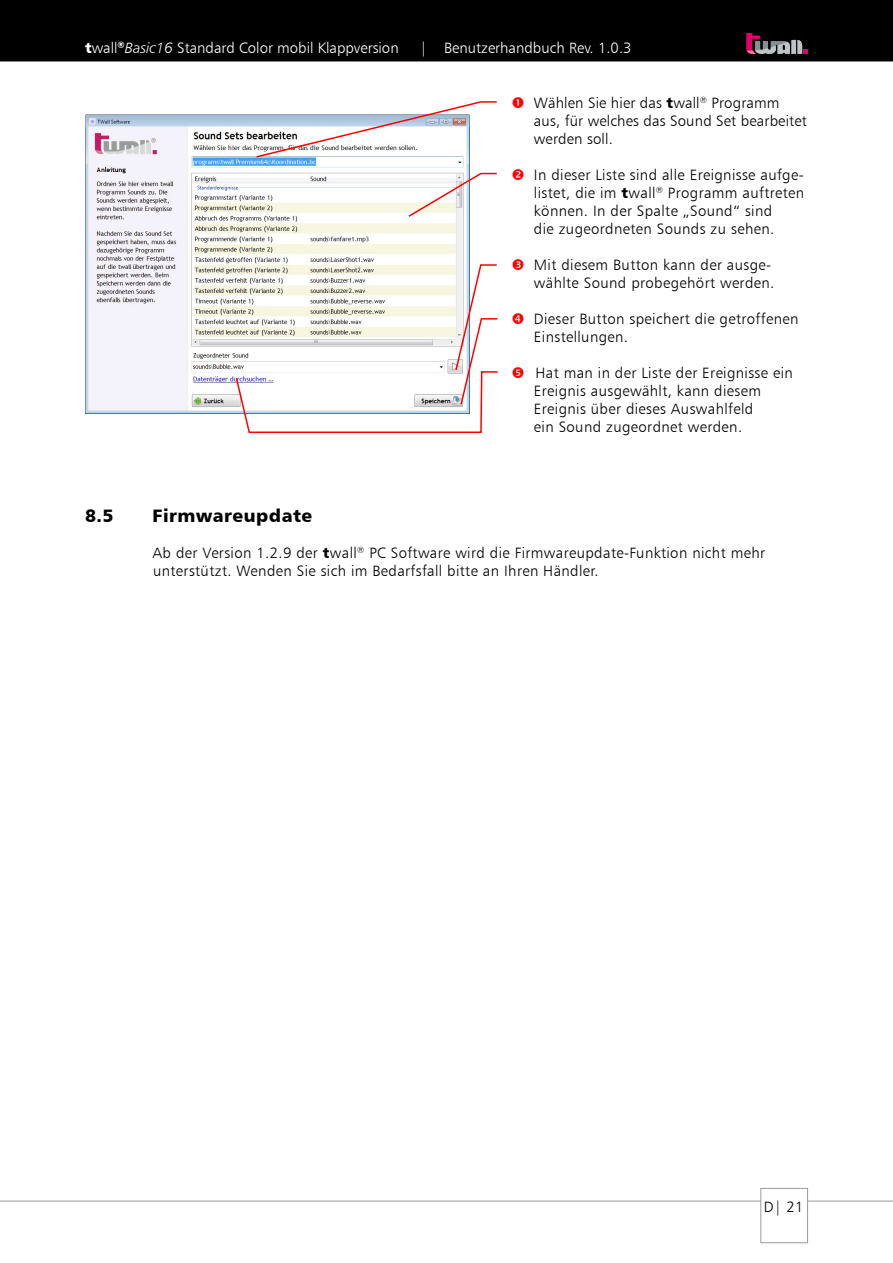
<style>
.page{position:relative;width:893px;height:1263px;background:#fff}
.page>*{position:absolute;margin:0;border:0;box-sizing:border-box;transform-origin:0 0}
.t1{font:18px "Humanist 777 BT Black B";letter-spacing:.025em;color:#000}
.t2{font:15px/18px "Humanist 777 BT Light B";letter-spacing:.025em;color:#000}
.t3{font:15px "Humanist 777 BT Light B";color:#fff}
.s1{font-family:"Humanist 777 BT Black B"}
.s2{font-family:"Humanist 777 BT Light Italic B"}
</style>
<div class="page">
<div style="left:0;top:0;width:893px;height:61px;background:#000"></div>
<hr style="left:0;top:1201px;width:893px;height:1px;background:#9a9a9a">
<div style="left:760px;top:1188px;width:48px;height:55px;background:#fff;border:1px solid #9a9a9a"></div>
<svg style="left:746px;top:33px;width:62px;height:21px"></svg>
<img style="left:85px;top:115px;width:385px;height:298px">
<svg style="left:255px;top:101px;width:242px;height:58px"></svg>
<svg style="left:407px;top:172px;width:90px;height:46px"></svg>
<svg style="left:235px;top:263px;width:263px;height:170px"></svg>
<p class="t3" style="left:85px;top:39px;width:315px"><span class="s1">t</span>wall<sup>®</sup><span class="s2">Basic16</span> Standard Color mobil Klappversion</p>
<p class="t3" style="left:420px;top:39px;width:213px">| Benutzerhandbuch Rev. 1.0.3</p>
<p class="t2" style="left:534px;top:94px;width:274px">Wählen Sie hier das <span class="s1">t</span>wall<sup>®</sup> Programm aus, für welches das Sound Set bearbeitet werden soll.</p>
<p class="t2" style="left:534px;top:166px;width:272px">In dieser Liste sind alle Ereignisse aufge&shy;listet, die im <span class="s1">t</span>wall<sup>®</sup> Programm auftreten können. In der Spalte „Sound“ sind<br>die zugeordneten Sounds zu sehen.</p>
<p class="t2" style="left:534px;top:256px;width:242px">Mit diesem Button kann der ausge&shy;wählte Sound probegehört werden.</p>
<p class="t2" style="left:534px;top:310px;width:266px">Dieser Button speichert die getroffenen<br>Einstellungen.</p>
<p class="t2" style="left:534px;top:364px;width:260px">Hat man in der Liste der Ereignisse ein Ereignis ausgewählt, kann diesem Ereignis über dieses Auswahlfeld<br>ein Sound zugeordnet werden.</p>
<p class="t1" style="left:85px;top:504px;width:30px">8.5</p>
<p class="t1" style="left:153px;top:504px;width:161px">Firmwareupdate</p>
<p class="t2" style="left:153px;top:544px;width:614px">Ab der Version 1.2.9 der <span class="s1">t</span>wall<sup>®</sup> PC Software wird die Firmwareupdate-Funktion nicht mehr unterstützt. Wenden Sie sich im Bedarfsfall bitte an Ihren Händler.</p>
<p class="t2" style="left:764px;top:1198px;width:41px">D| 21</p>
</div>
